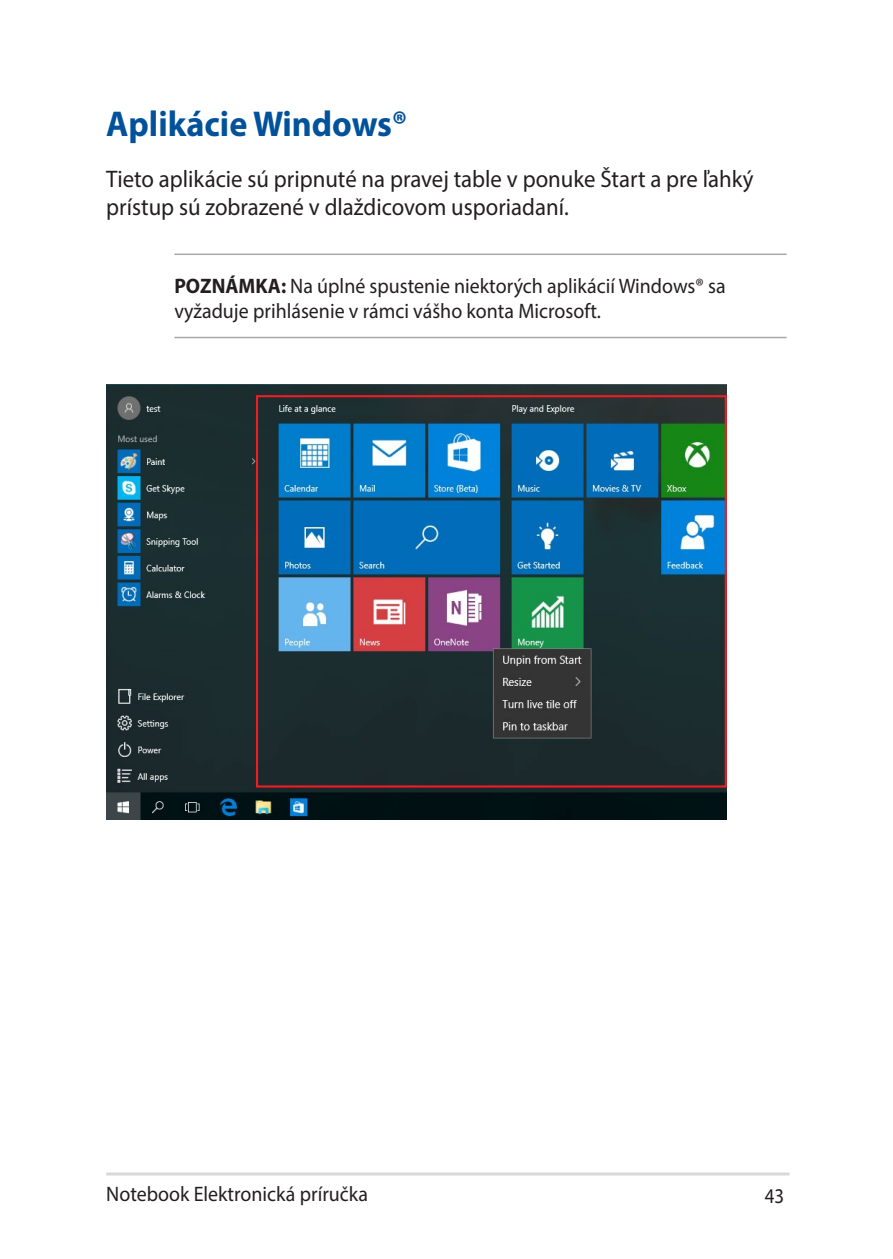
<style>
.page{position:relative;width:893px;height:1259px;background:#fff}
.page>*{position:absolute;margin:0;border:0;box-sizing:border-box;transform-origin:0 0}
.t1{font:700 36px "Myriad Pro";color:#01529a;scale:.95 1}
.t2{font:24px/28.8px "Myriad Pro";color:#231f20;scale:.95 1}
.t3{font:21px/25.2px "Myriad Pro";color:#231f20;scale:.95 1}
.t4{font:21px "Myriad Pro";color:#231f20;scale:.9 1}
.s1{font-weight:700}
</style>
<div class="page">
<hr style="left:106px;top:1172px;width:683px;height:3px;background:#d8d8d8">
<hr style="left:174px;top:253px;width:613px;height:2px;background:#a8a9ad">
<hr style="left:174px;top:337px;width:613px;height:1px;background:#a8a9ad">
<img style="left:106px;top:384px;width:621px;height:435px">
<div style="left:256px;top:395px;width:471px;height:392px;border:2px solid #ee1d23"></div>
<h1 class="t1" style="left:106px;top:101px;width:319px">Aplikácie Windows®</h1>
<p class="t2" style="left:106px;top:164px;width:683px">Tieto aplikácie sú pripnuté na pravej table v ponuke Štart a pre ľahký prístup sú zobrazené v dlaždicovom usporiadaní.</p>
<p class="t3" style="left:174px;top:273px;width:582px"><span class="s1">POZNÁMKA:</span> Na úplné spustenie niektorých aplikácií Windows® sa vyžaduje prihlásenie v rámci vášho konta Microsoft.</p>
<p class="t3" style="left:106px;top:1180px;width:277px">Notebook Elektronická príručka</p>
<p class="t4" style="left:765px;top:1182px;width:23px">43</p>
</div>
